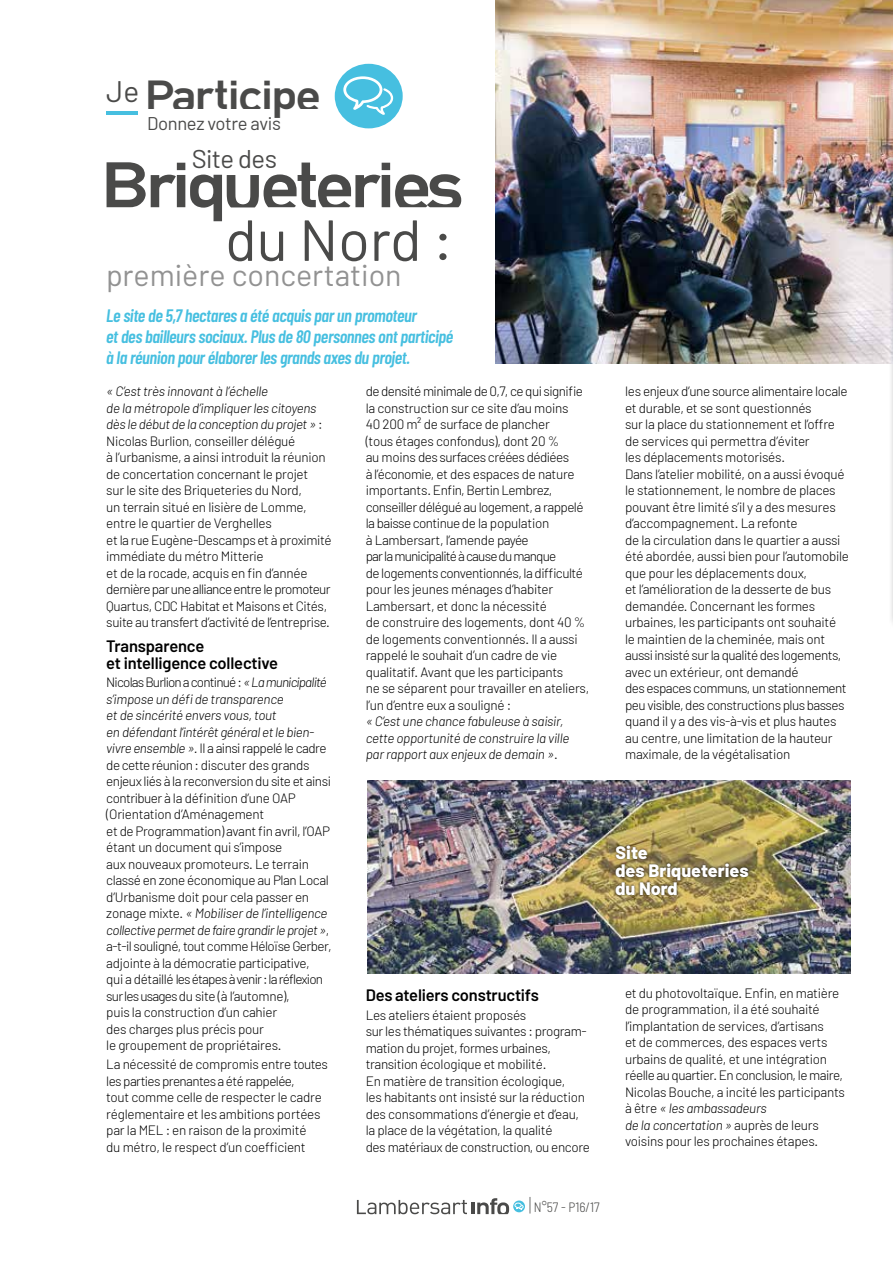
<style>
.page{position:relative;width:893px;height:1263px;background:#fff}
.page>*{position:absolute;margin:0;border:0;box-sizing:border-box;transform-origin:0 0}
.t1{font:700 69.15px "DINCUT";letter-spacing:-.04em;color:#4a4a49}
.t2{font:57.9px "Barlow";color:#4a4a49}
.t3{font:700 43.95px "DINCUT";letter-spacing:-.005em;color:#4a4a49}
.t4{font:30.3px "Barlow";color:#929292}
.t5{font:25.65px "Barlow";letter-spacing:-.02em;color:#4a4a49}
.t6{font:18.45px "Barlow";letter-spacing:-.02em;color:#4a4a49}
.t7{font:italic 600 18px/21px "Barlow Condensed";letter-spacing:-.02em;color:#46bfe0}
.t8{font:800 18px/18px "Barlow";color:#fff}
.t9{font:600 16.5px/16.5px "Barlow";letter-spacing:-.015em;color:#000}
.t10{font:300 13.5px/16.5px "Barlow";letter-spacing:-.02em;color:#000}
.t11{font:italic 300 13.5px/16.5px "Barlow";letter-spacing:-.02em;color:#000}
.t12{font:300 semi-condensed 13.5px "Barlow";color:#4a4a49}
.s1{font-family:"Barlow";font-weight:400;font-size:29.7px}
.s2{font-style:italic}
.s3{font-style:normal}
.s4{font-size:19.5px}
</style>
<div class="page">
<img style="left:495px;top:0;width:398px;height:364px">
<div style="left:888px;top:87px;width:5px;height:543px;background:#000;opacity:.45"></div>
<hr style="left:892px;top:92px;width:1px;height:527px;background:#e9e9e9">
<img style="left:367px;top:780px;width:483px;height:194px">
<svg style="left:357px;top:1198px;width:167px;height:16px"></svg>
<div style="left:335px;top:64px;width:68px;height:64px;background:#46bfe0;border-radius:50%"></div>
<svg style="left:342px;top:75px;width:52px;height:44px"></svg>
<hr style="left:106px;top:111px;width:31px;height:3px;background:#46bfe0">
<div style="left:614px;top:843px;width:137px;height:54px;background:#000;opacity:.75"></div>
<h3 class="t3" style="left:106px;top:65px;width:216px"><span class="s1">Je</span> Participe</h3>
<h3 class="t6" style="left:147px;top:112px;width:135px">Donnez votre avis</h3>
<h3 class="t5" style="left:192px;top:143px;width:87px">Site des</h3>
<h1 class="t1" style="left:101px;top:138px;width:364px">Briqueteries</h1>
<h2 class="t2" style="left:225px;top:204px;width:229px">du Nord :</h2>
<h3 class="t4" style="left:106px;top:257px;width:297px">première concertation</h3>
<h3 class="t7" style="left:106px;top:304px;width:348px">Le site de 5,7 hectares a été acquis par un promoteur<br>et des bailleurs sociaux. Plus de 80 personnes ont participé à la réunion pour élaborer les grands axes du projet.</h3>
<p class="t10" style="left:106px;top:383px;width:227px"><span class="s2">« C’est très innovant à l’échelle<br>de la métropole d’impliquer les citoyens dès le début de la conception du projet »</span> :<br>Nicolas Burlion, conseiller délégué<br>à l’urbanisme, a ainsi introduit la réunion de concertation concernant le projet<br>sur le site des Briqueteries du Nord,<br>un terrain situé en lisière de Lomme, entre le quartier de Verghelles<br>et la rue Eugène-Descamps et à proximité immédiate du métro Mitterie<br>et de la rocade, acquis en fin d’année dernière par une alliance entre le promoteur Quartus, CDC Habitat et Maisons et Cités, suite au transfert d’activité de l’entreprise.</p>
<p class="t9" style="left:106px;top:638px;width:173px">Transparence<br>et intelligence collective</p>
<p class="t10" style="left:106px;top:674px;width:227px">Nicolas Burlion a continué : <span class="s2">« La municipalité s’impose un défi de transparence<br>et de sincérité envers vous, tout<br>en défendant l’intérêt général et le bien&shy;vivre ensemble ».</span> Il a ainsi rappelé le cadre de cette réunion : discuter des grands enjeux liés à la reconversion du site et ainsi contribuer à la définition d’une OAP (Orientation d’Aménagement<br>et de Programmation) avant fin avril, l’OAP étant un document qui s’impose<br>aux nouveaux promoteurs. Le terrain classé en zone économique au Plan Local d’Urbanisme doit pour cela passer en zonage mixte. <span class="s2">« Mobiliser de l’intelligence collective permet de faire grandir le projet »</span>, a-t-il souligné, tout comme Héloïse Gerber, adjointe à la démocratie participative,<br>qui a détaillé les étapes à venir : la réflexion sur les usages du site (à l’automne),<br>puis la construction d’un cahier<br>des charges plus précis pour<br>le groupement de propriétaires.</p>
<p class="t10" style="left:106px;top:1055px;width:223px">La nécessité de compromis entre toutes les parties prenantes a été rappelée,<br>tout comme celle de respecter le cadre réglementaire et les ambitions portées par la MEL : en raison de la proximité<br>du métro, le respect d’un coefficient</p>
<p class="t10" style="left:366px;top:383px;width:225px">de densité minimale de 0,7, ce qui signifie la construction sur ce site d’au moins<br>40 200 m² de surface de plancher<br>(tous étages confondus), dont 20 %<br>au moins des surfaces créées dédiées<br>à l’économie, et des espaces de nature importants. Enfin, Bertin Lembrez, conseiller délégué au logement, a rappelé la baisse continue de la population<br>à Lambersart, l’amende payée<br>par la municipalité à cause du manque<br>de logements conventionnés, la difficulté pour les jeunes ménages d’habiter Lambersart, et donc la nécessité<br>de construire des logements, dont 40 % de logements conventionnés. Il a aussi rappelé le souhait d’un cadre de vie qualitatif. Avant que les participants<br>ne se séparent pour travailler en ateliers, l’un d’entre eux a souligné :</p>
<p class="t11" style="left:366px;top:713px;width:205px">« C’est une chance fabuleuse à saisir, cette opportunité de construire la ville par rapport aux enjeux de demain »<span class="s3">.</span></p>
<p class="t9" style="left:366px;top:986px;width:175px">Des ateliers constructifs</p>
<p class="t10" style="left:366px;top:1006px;width:226px">Les ateliers étaient proposés<br>sur les thématiques suivantes : program&shy;mation du projet, formes urbaines, transition écologique et mobilité.<br>En matière de transition écologique,<br>les habitants ont insisté sur la réduction des consommations d’énergie et d’eau, la place de la végétation, la qualité<br>des matériaux de construction, ou encore</p>
<p class="t10" style="left:625px;top:383px;width:225px">les enjeux d’une source alimentaire locale et durable, et se sont questionnés<br>sur la place du stationnement et l’offre de services qui permettra d’éviter<br>les déplacements motorisés.<br>Dans l’atelier mobilité, on a aussi évoqué le stationnement, le nombre de places pouvant être limité s’il y a des mesures d’accompagnement. La refonte<br>de la circulation dans le quartier a aussi été abordée, aussi bien pour l’automobile que pour les déplacements doux,<br>et l’amélioration de la desserte de bus demandée. Concernant les formes urbaines, les participants ont souhaité le maintien de la cheminée, mais ont aussi insisté sur la qualité des logements, avec un extérieur, ont demandé<br>des espaces communs, un stationnement peu visible, des constructions plus basses quand il y a des vis-à-vis et plus hautes au centre, une limitation de la hauteur maximale, de la végétalisation</p>
<h3 class="t8" style="left:615px;top:843px;width:135px">Site<br>des Briqueteries du Nord</h3>
<p class="t10" style="left:625px;top:984px;width:221px">et du photovoltaïque. Enfin, en matière de programmation, il a été souhaité l’implantation de services, d’artisans<br>et de commerces, des espaces verts urbains de qualité, et une intégration réelle au quartier. En conclusion, le maire, Nicolas Bouche, a incité les participants à être <span class="s2">« les ambassadeurs<br>de la concertation »</span> auprès de leurs voisins pour les prochaines étapes.</p>
<p class="t12" style="left:529px;top:1198px;width:72px"><span class="s4">|</span> N°57 - P16/17</p>
</div>
